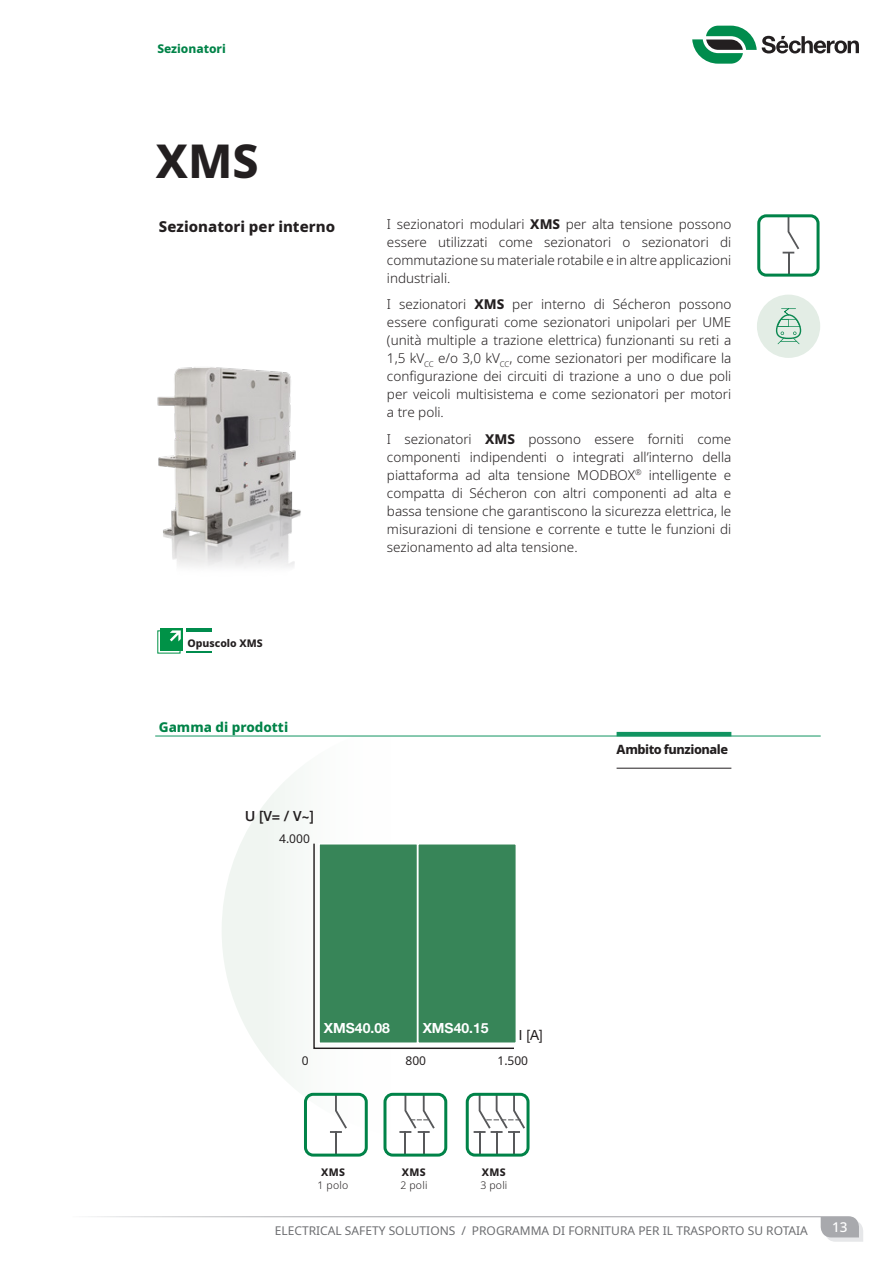
<style>
.page{position:relative;width:893px;height:1263px;background:#fff}
.page>*{position:absolute;margin:0;border:0;box-sizing:border-box;transform-origin:0 0}
.t1{font:800 46.5px "Noto Sans";color:#231f20}
.t2{font:800 15px "Noto Sans";color:#231f20}
.t3{font:700 13.95px "Helvetica Neue";color:#fff}
.t4{font:500 13.95px "Helvetica Neue";color:#231f20}
.t5{font:13.95px "Helvetica Neue";color:#231f20}
.t6{font:300 13.5px/18px "Noto Sans";color:#231f20;text-align:justify}
.t7{font:800 13.5px "Noto Sans";color:#008348}
.t8{font:500 13.5px "Noto Sans";color:#fff}
.t9{font:800 12.75px "Noto Sans";letter-spacing:-.035em;color:#231f20}
.t10{font:12px "Noto Sans";color:#6c6d70}
.t11{font:12px "Noto Sans";color:#231f20}
.t12{font:800 12px "Noto Sans";color:#008348}
.t13{font:800 10.5px "Noto Sans";color:#231f20}
.t14{font:300 10.5px "Noto Sans";letter-spacing:.02em;color:#231f20}
.s1{font-weight:800}
</style>
<div class="page">
<svg style="left:692px;top:26px;width:167px;height:38px"></svg>
<svg style="left:88px;top:1216px;width:775px;height:26px"></svg>
<svg style="left:222px;top:777px;width:308px;height:362px"></svg>
<svg style="left:313px;top:842px;width:202px;height:208px"></svg>
<div style="left:319px;top:844px;width:99px;height:199px;background:#378558"></div>
<div style="left:318px;top:843px;width:101px;height:201px;border:2px solid #fff"></div>
<div style="left:418px;top:844px;width:98px;height:199px;background:#378558"></div>
<div style="left:417px;top:843px;width:100px;height:201px;border:2px solid #fff"></div>
<hr style="left:335px;top:1131px;width:2px;height:24px;background:#57585a">
<svg style="left:330px;top:1097px;width:17px;height:36px"></svg>
<div style="left:304px;top:1093px;width:64px;height:63px;border:3px solid #008348;border-radius:8px"></div>
<hr style="left:404px;top:1131px;width:2px;height:24px;background:#57585a">
<hr style="left:423px;top:1131px;width:2px;height:24px;background:#57585a">
<div style="left:383px;top:1093px;width:64px;height:63px;border:3px solid #008348;border-radius:8px"></div>
<svg style="left:399px;top:1094px;width:36px;height:39px"></svg>
<hr style="left:479px;top:1131px;width:2px;height:24px;background:#57585a">
<hr style="left:496px;top:1131px;width:2px;height:24px;background:#57585a">
<hr style="left:513px;top:1131px;width:2px;height:24px;background:#57585a">
<div style="left:466px;top:1093px;width:63px;height:63px;border:3px solid #008348;border-radius:8px"></div>
<svg style="left:474px;top:1094px;width:51px;height:39px"></svg>
<hr style="left:617px;top:732px;width:114px;height:4px;background:#119461">
<hr style="left:155px;top:736px;width:666px;height:1px;background:#119461">
<hr style="left:617px;top:768px;width:114px;height:1px;background:#231f20">
<svg style="left:783px;top:218px;width:16px;height:55px"></svg>
<div style="left:757px;top:214px;width:62px;height:63px;border:3px solid #008348;border-radius:8px"></div>
<div style="left:757px;top:295px;width:63px;height:63px;background:#e3ede5;border-radius:50%"></div>
<svg style="left:776px;top:308px;width:25px;height:36px"></svg>
<img style="left:157px;top:367px;width:144px;height:201px">
<hr style="left:186px;top:628px;width:26px;height:3px;background:#008c4d">
<svg style="left:186px;top:651px;width:26px;height:1px"></svg>
<div style="left:160px;top:628px;width:23px;height:23px;background:#009247"></div>
<svg style="left:170px;top:630px;width:11px;height:11px"></svg>
<p class="t12" style="left:157px;top:39px;width:70px">Sezionatori</p>
<h1 class="t1" style="left:156px;top:127px;width:104px">XMS</h1>
<p class="t2" style="left:159px;top:216px;width:178px">Sezionatori per interno</p>
<p class="t13" style="left:188px;top:635px;width:77px">Opuscolo XMS</p>
<p class="t7" style="left:159px;top:717px;width:131px">Gamma di prodotti</p>
<p class="t4" style="left:245px;top:807px;width:70px">U [V= / V~]</p>
<p class="t11" style="left:279px;top:830px;width:32px">4.000</p>
<p class="t6" style="left:387px;top:215px;width:346px">I sezionatori modulari <span class="s1">XMS</span> per alta tensione possono essere utilizzati come sezionatori o sezionatori di commutazione su materiale rotabile e in altre applicazioni industriali.</p>
<p class="t6" style="left:387px;top:296px;width:346px">I sezionatori <span class="s1">XMS</span> per interno di Sécheron possono essere configurati come sezionatori unipolari per UME (unità multiple a trazione elettrica) funzionanti su reti a 1,5 kV<sub>CC</sub> e/o 3,0 kV<sub>CC</sub>, come sezionatori per modificare la configurazione dei circuiti di trazione a uno o due poli per veicoli multisistema e come sezionatori per motori a tre poli.</p>
<p class="t6" style="left:387px;top:430px;width:346px">I sezionatori <span class="s1">XMS</span> possono essere forniti come componenti indipendenti o integrati all’interno della piattaforma ad alta tensione MODBOX<sup>®</sup> intelligente e compatta di Sécheron con altri componenti ad alta e bassa tensione che garantiscono la sicurezza elettrica, le misurazioni di tensione e corrente e tutte le funzioni di sezionamento ad alta tensione.</p>
<p class="t9" style="left:617px;top:740px;width:113px">Ambito funzionale</p>
<p class="t3" style="left:324px;top:1020px;width:68px">XMS40.08</p>
<p class="t3" style="left:423px;top:1020px;width:68px">XMS40.15</p>
<p class="t5" style="left:519px;top:1027px;width:25px">I [A]</p>
<p class="t11" style="left:302px;top:1052px;width:8px">0</p>
<p class="t11" style="left:406px;top:1052px;width:22px">800</p>
<p class="t11" style="left:497px;top:1052px;width:32px">1.500</p>
<p class="t13" style="left:321px;top:1164px;width:25px">XMS</p>
<p class="t14" style="left:318px;top:1177px;width:32px">1 polo</p>
<p class="t13" style="left:402px;top:1164px;width:25px">XMS</p>
<p class="t14" style="left:400px;top:1177px;width:29px">2 poli</p>
<p class="t13" style="left:482px;top:1164px;width:25px">XMS</p>
<p class="t14" style="left:480px;top:1177px;width:29px">3 poli</p>
<p class="t10" style="left:275px;top:1222px;width:535px">ELECTRICAL SAFETY SOLUTIONS / PROGRAMMA DI FORNITURA PER IL TRASPORTO SU ROTAIA</p>
<p class="t8" style="left:832px;top:1217px;width:17px">13</p>
</div>
